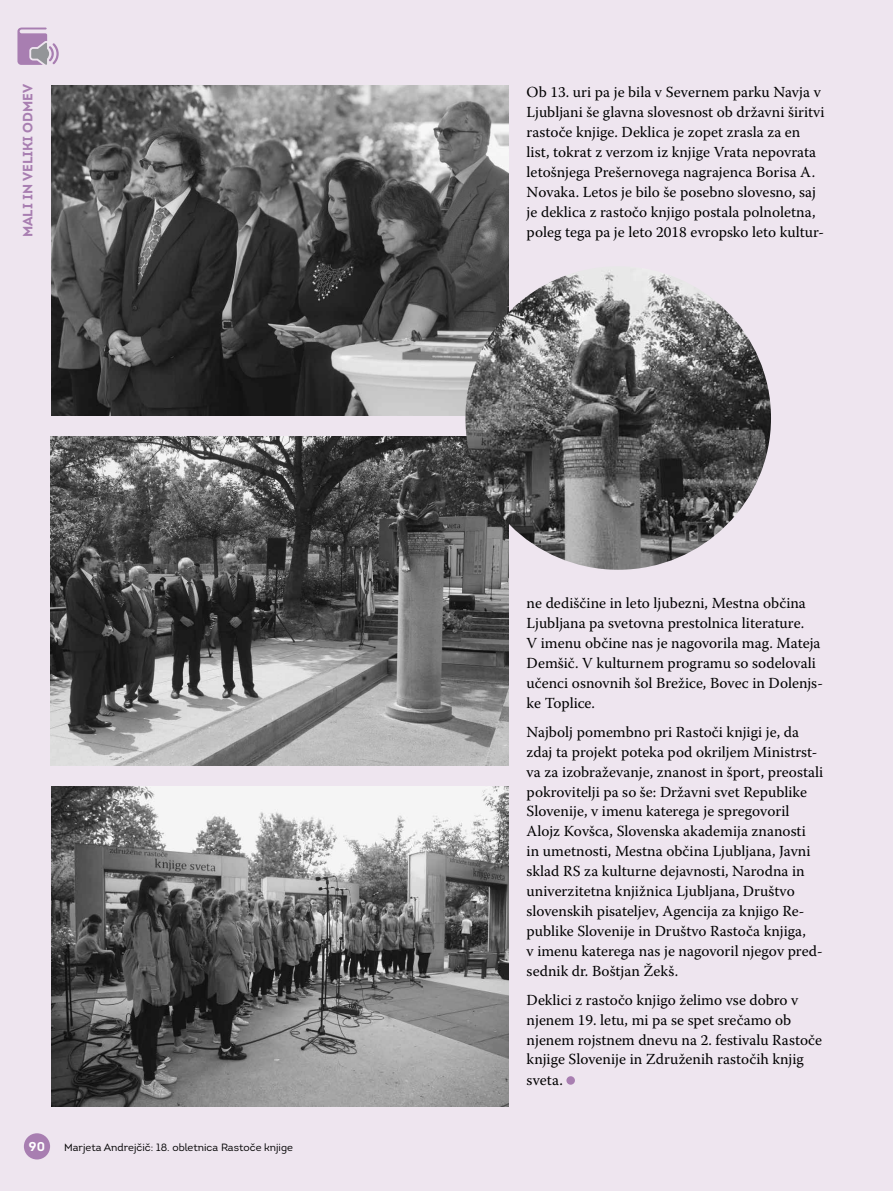
<style>
.page{position:relative;width:893px;height:1191px;background:#eee5ef}
.page>*{position:absolute;margin:0;border:0;box-sizing:border-box;transform-origin:0 0}
.t1{font:15.3px/20px "Warnock Pro";color:#000}
.t2{font:700 13.5px "Intro";color:#a87eb1}
.t3{font:700 12.75px "Intro";color:#fff}
.t4{font:10.5px "Intro";color:#000}
</style>
<div class="page">
<svg style="left:17px;top:28px;width:42px;height:37px"></svg>
<div style="left:24px;top:1133px;width:26px;height:26px;background:#a87eb1;border-radius:50%"></div>
<img style="left:51px;top:436px;width:458px;height:329px">
<img style="left:51px;top:86px;width:458px;height:329px">
<img style="left:51px;top:786px;width:458px;height:320px">
<img style="left:465px;top:266px;width:306px;height:304px">
<div style="left:566px;top:1076px;width:9px;height:8px;background:#a87eb1;border-radius:50%"></div>
<p class="t2" style="left:19px;top:237px;width:155px;rotate:-90deg">MALI IN VELIKI ODMEV</p>
<p class="t3" style="left:29px;top:1137px;width:18px">90</p>
<p class="t4" style="left:64px;top:1140px;width:230px">Marjeta Andrejčič: 18. obletnica Rastoče knjige</p>
<p class="t1" style="left:527px;top:82px;width:299px">Ob 13. uri pa je bila v Severnem parku Navja v Ljubljani še glavna slovesnost ob državni širitvi rastoče knjige. Deklica je zopet zrasla za en list, tokrat z verzom iz knjige Vrata nepovrata letošnjega Prešernovega nagrajenca Borisa A.<br>Novaka. Letos je bilo še posebno slovesno, saj je deklica z rastočo knjigo postala polnoletna, poleg tega pa je leto 2018 evropsko leto kultur-</p>
<p class="t1" style="left:527px;top:593px;width:298px">ne dediščine in leto ljubezni, Mestna občina Ljubljana pa svetovna prestolnica literature.<br>V imenu občine nas je nagovorila mag. Mateja Demšič. V kulturnem programu so sodelovali učenci osnovnih šol Brežice, Bovec in Dolenjs&shy;ke Toplice.</p>
<p class="t1" style="left:527px;top:721px;width:298px">Najbolj pomembno pri Rastoči knjigi je, da zdaj ta projekt poteka pod okriljem Ministrst&shy;va za izobraževanje, znanost in šport, preostali pokrovitelji pa so še: Državni svet Republike Slovenije, v imenu katerega je spregovoril Alojz Kovšca, Slovenska akademija znanosti<br>in umetnosti, Mestna občina Ljubljana, Javni sklad RS za kulturne dejavnosti, Narodna in univerzitetna knjižnica Ljubljana, Društvo slovenskih pisateljev, Agencija za knjigo Re&shy;publike Slovenije in Društvo Rastoča knjiga,<br>v imenu katerega nas je nagovoril njegov pred&shy;sednik dr. Boštjan Žekš.</p>
<p class="t1" style="left:527px;top:989px;width:297px">Deklici z rastočo knjigo želimo vse dobro v njenem 19. letu, mi pa se spet srečamo ob njenem rojstnem dnevu na 2. festivalu Rastoče knjige Slovenije in Združenih rastočih knjig sveta.</p>
</div>
